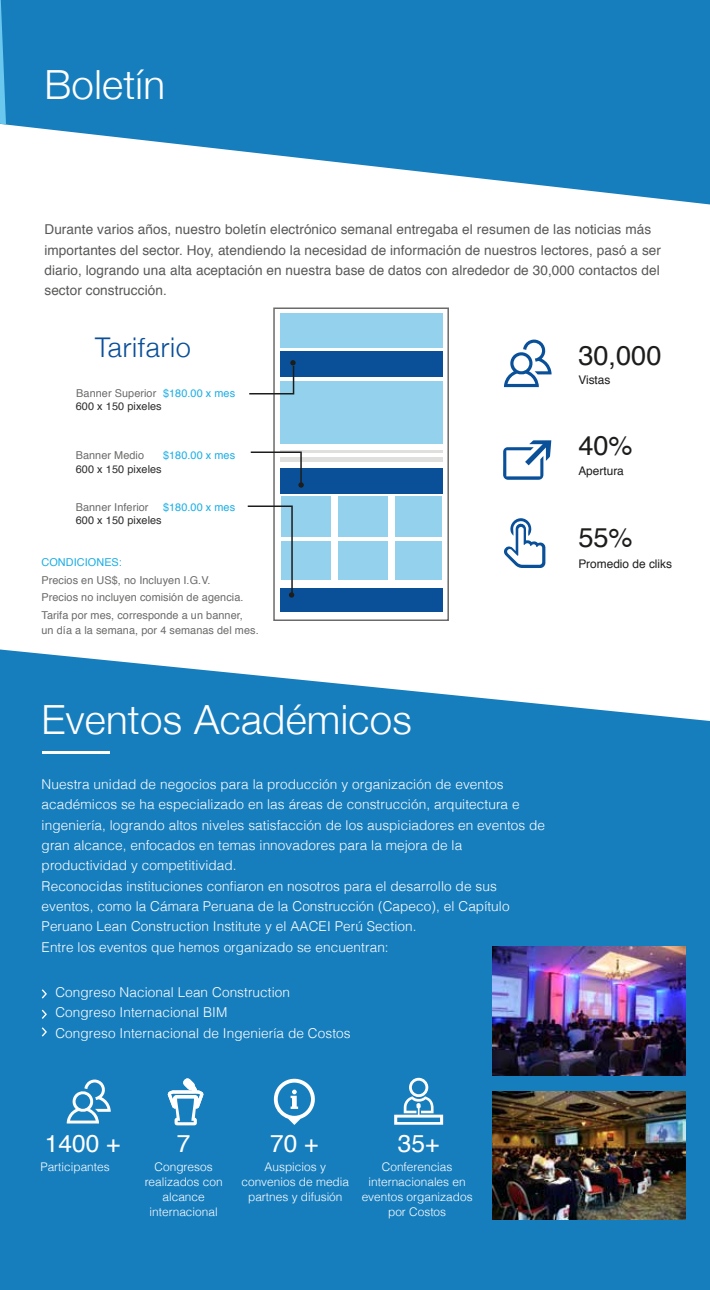
<style>
.page{position:relative;width:710px;height:1290px;background:#fff}
.page>*{position:absolute;margin:0;border:0;box-sizing:border-box;transform-origin:0 0}
.t1{font:300 40.2px "Helvetica Neue";letter-spacing:.01em;color:#fff}
.t2{font:27.15px "Helvetica";color:#1d1d1c}
.t3{font:300 27.15px "Helvetica Neue";letter-spacing:.03em;color:#0a5099}
.t4{font:24.45px "Helvetica";color:#fff}
.t5{font:300 13.65px/20.4px "Helvetica";letter-spacing:.005em;color:#fff}
.t6{font:13.65px/20.4px "Helvetica";letter-spacing:.005em;color:#585857}
.t7{font:300 11.85px/15px "Helvetica";color:#fff;text-align:center}
.t8{font:11.85px "Helvetica";color:#1d1d1c}
.t9{font:10.8px/15px "Helvetica";letter-spacing:.005em;color:#6b6b6a}
.t10{font:10.8px "Helvetica";letter-spacing:.005em;color:#1baee5}
.t11{font:10.8px "Helvetica";letter-spacing:.01em;color:#2d2d2c}
</style>
<div class="page">
<div style="left:0;top:650px;width:709px;height:640px;background:#177ebe"></div>
<svg style="left:40px;top:988px;width:8px;height:12px"></svg>
<svg style="left:40px;top:1008px;width:8px;height:12px"></svg>
<svg style="left:40px;top:1026px;width:8px;height:12px"></svg>
<hr style="left:42px;top:752px;width:68px;height:2px;background:#fff">
<svg style="left:504px;top:340px;width:47px;height:47px"></svg>
<div style="left:273px;top:308px;width:175px;height:313px;border:2px solid #6b6b6a"></div>
<div style="left:280px;top:314px;width:162px;height:34px;background:#93d1ec"></div>
<div style="left:280px;top:381px;width:162px;height:63px;background:#93d1ec"></div>
<div style="left:280px;top:496px;width:50px;height:41px;background:#93d1ec"></div>
<div style="left:338px;top:496px;width:49px;height:41px;background:#93d1ec"></div>
<div style="left:394px;top:496px;width:47px;height:41px;background:#93d1ec"></div>
<div style="left:280px;top:542px;width:50px;height:38px;background:#93d1ec"></div>
<div style="left:338px;top:542px;width:49px;height:38px;background:#93d1ec"></div>
<div style="left:394px;top:542px;width:47px;height:38px;background:#93d1ec"></div>
<div style="left:280px;top:351px;width:162px;height:25px;background:#0a5099"></div>
<div style="left:280px;top:468px;width:162px;height:26px;background:#0a5099"></div>
<div style="left:280px;top:588px;width:162px;height:24px;background:#0a5099"></div>
<hr style="left:280px;top:458px;width:162px;height:4px;background:#dfdfde">
<hr style="left:280px;top:450px;width:162px;height:3px;background:#dfdfde">
<svg style="left:247px;top:505px;width:47px;height:93px"></svg>
<svg style="left:504px;top:518px;width:41px;height:50px"></svg>
<svg style="left:67px;top:1080px;width:44px;height:44px"></svg>
<img style="left:492px;top:947px;width:193px;height:129px">
<img style="left:492px;top:1091px;width:193px;height:128px">
<svg style="left:249px;top:360px;width:46px;height:35px"></svg>
<svg style="left:394px;top:1078px;width:49px;height:47px"></svg>
<svg style="left:274px;top:1079px;width:41px;height:46px"></svg>
<svg style="left:167px;top:1078px;width:36px;height:47px"></svg>
<svg style="left:503px;top:440px;width:48px;height:40px"></svg>
<svg style="left:250px;top:451px;width:53px;height:37px"></svg>
<svg style="left:1px;top:0;width:708px;height:205px;fill:#177ebe"></svg>
<svg style="left:0;top:0;width:6px;height:124px"></svg>
<h1 class="t1" style="left:44px;top:52px;width:122px">Boletín</h1>
<p class="t6" style="left:44px;top:220px;width:617px">Durante varios años, nuestro boletín electrónico semanal entregaba el resumen de las noticias más importantes del sector. Hoy, atendiendo la necesidad de información de nuestros lectores, pasó a ser diario, logrando una alta aceptación en nuestra base de datos con alrededor de 30,000 contactos del sector construcción.</p>
<h2 class="t3" style="left:95px;top:325px;width:97px">Tarifario</h2>
<p class="t10" style="left:163px;top:384px;width:74px">$180.00 x mes</p>
<p class="t9" style="left:76px;top:386px;width:81px">Banner Superior</p>
<p class="t11" style="left:76px;top:398px;width:87px">600 x 150 pixeles</p>
<p class="t9" style="left:76px;top:448px;width:70px">Banner Medio</p>
<p class="t11" style="left:76px;top:460px;width:87px">600 x 150 pixeles</p>
<p class="t9" style="left:76px;top:500px;width:74px">Banner Inferior</p>
<p class="t11" style="left:76px;top:512px;width:87px">600 x 150 pixeles</p>
<p class="t10" style="left:163px;top:447px;width:74px">$180.00 x mes</p>
<p class="t10" style="left:163px;top:498px;width:74px">$180.00 x mes</p>
<p class="t10" style="left:42px;top:554px;width:82px">CONDICIONES:</p>
<p class="t9" style="left:42px;top:590px;width:203px">Precios no incluyen comisión de agencia.</p>
<p class="t9" style="left:42px;top:573px;width:170px">Precios en US$, no Incluyen I.G.V.</p>
<p class="t9" style="left:42px;top:608px;width:218px">Tarifa por mes, corresponde a un banner,<br>un día a la semana, por 4 semanas del mes.</p>
<h1 class="t1" style="left:42px;top:687px;width:371px">Eventos Académicos</h1>
<p class="t5" style="left:42px;top:773px;width:505px">Nuestra unidad de negocios para la producción y organización de eventos académicos se ha especializado en las áreas de construcción, arquitectura e ingeniería, logrando altos niveles satisfacción de los auspiciadores en eventos de gran alcance, enfocados en temas innovadores para la mejora de la productividad y competitividad.<br>Reconocidas instituciones confiaron en nosotros para el desarrollo de sus eventos, como la Cámara Peruana de la Construcción (Capeco), el Capítulo Peruano Lean Construction Institute y el AACEI Perú Section.<br>Entre los eventos que hemos organizado se encuentran:</p>
<p class="t5" style="left:55px;top:981px;width:296px">Congreso Nacional Lean Construction<br>Congreso Internacional BIM<br>Congreso Internacional de Ingeniería de Costos</p>
<h2 class="t2" style="left:578px;top:334px;width:85px">30,000</h2>
<p class="t8" style="left:578px;top:370px;width:34px">Vistas</p>
<h2 class="t2" style="left:578px;top:424px;width:56px">40%</h2>
<p class="t8" style="left:578px;top:461px;width:47px">Apertura</p>
<h2 class="t2" style="left:578px;top:516px;width:56px">55%</h2>
<p class="t8" style="left:578px;top:555px;width:95px">Promedio de cliks</p>
<h3 class="t4" style="left:45px;top:1125px;width:77px">1400 +</h3>
<h3 class="t4" style="left:177px;top:1125px;width:15px">7</h3>
<p class="t7" style="left:40px;top:1159px;width:71px">Participantes</p>
<p class="t7" style="left:145px;top:1159px;width:79px">Congresos realizados con alcance internacional</p>
<h3 class="t4" style="left:270px;top:1125px;width:50px">70 +</h3>
<p class="t7" style="left:241px;top:1159px;width:109px">Auspicios y convenios de media partnes y difusión</p>
<h3 class="t4" style="left:398px;top:1125px;width:43px">35+</h3>
<p class="t7" style="left:361px;top:1159px;width:112px">Conferencias internacionales en eventos organizados por Costos</p>
</div>
